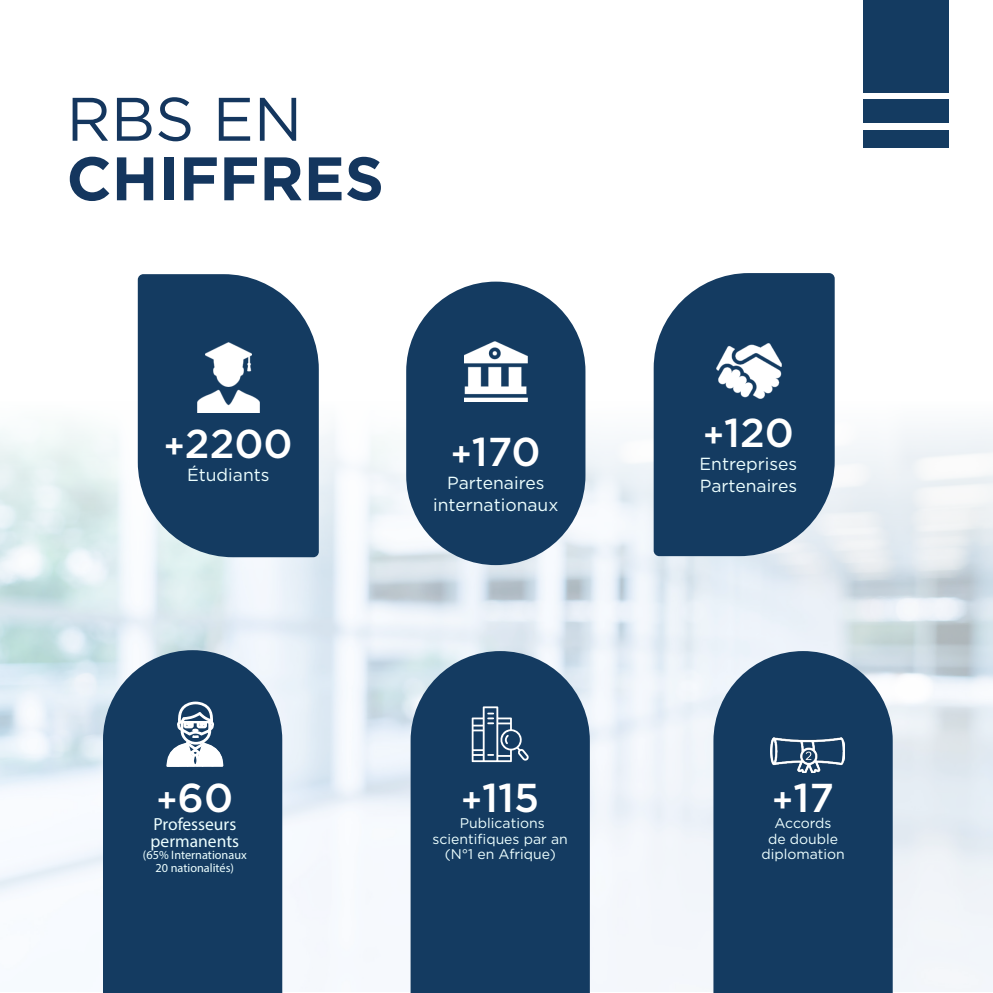
<style>
.page{position:relative;width:993px;height:993px;background:#fff}
.page>*{position:absolute;margin:0;border:0;box-sizing:border-box;transform-origin:0 0}
.t1{font:700 61.25px "Gotham";color:#14365e}
.t2{font:61.25px "Gotham";color:#14365e}
.t3{font:500 40.25px "Gotham";color:#fff}
.t4{font:17.5px "Gotham";color:#edffff}
.t5{font:17.5px "Myriad Pro";color:#edffff}
.t6{font:14px "Gotham";color:#edffff}
.t7{font:12.25px "Myriad Pro";color:#edffff}
.s1{font-size:33.25px}
</style>
<div class="page">
<img style="left:0;top:319px;width:992px;height:672px">
<div style="left:406px;top:281px;width:179px;height:284px;background:#143b61;border-radius:90px"></div>
<svg style="left:138px;top:274px;width:181px;height:283px;fill:#143b61"></svg>
<img style="left:197px;top:342px;width:62px;height:70px">
<img style="left:464px;top:341px;width:63px;height:60px">
<div style="left:103px;top:650px;width:179px;height:342px;background:#143b61"></div>
<svg style="left:165px;top:700px;width:59px;height:135px"></svg>
<div style="left:713px;top:650px;width:179px;height:342px;background:#143b61"></div>
<svg style="left:410px;top:650px;width:179px;height:342px;fill:#143b61"></svg>
<svg style="left:471px;top:706px;width:58px;height:55px"></svg>
<div style="left:863px;top:0;width:85px;height:93px;background:#143b61"></div>
<div style="left:863px;top:99px;width:85px;height:24px;background:#143b61"></div>
<div style="left:863px;top:130px;width:85px;height:17px;background:#143b61"></div>
<svg style="left:653px;top:273px;width:181px;height:283px;fill:#143b61"></svg>
<img style="left:716px;top:343px;width:65px;height:55px">
<img style="left:770px;top:737px;width:74px;height:34px">
<p class="t2" style="left:66px;top:80px;width:237px">RBS EN</p>
<p class="t1" style="left:66px;top:138px;width:319px">CHIFFRES</p>
<p class="t3" style="left:164px;top:417px;width:130px"><span class="s1">+</span>2200</p>
<p class="t4" style="left:187px;top:463px;width:84px">Étudiants</p>
<p class="t3" style="left:450px;top:425px;width:91px"><span class="s1">+</span>170</p>
<p class="t4" style="left:447px;top:471px;width:99px">Partenaires</p>
<p class="t4" style="left:433px;top:493px;width:127px">internationaux</p>
<p class="t3" style="left:156px;top:771px;width:78px"><span class="s1">+</span>60</p>
<p class="t5" style="left:153px;top:812px;width:84px">Professeurs</p>
<p class="t5" style="left:151px;top:830px;width:90px">permanents</p>
<p class="t7" style="left:143px;top:847px;width:105px">(65% Internationaux</p>
<p class="t7" style="left:156px;top:859px;width:80px">20 nationalités)</p>
<p class="t3" style="left:461px;top:771px;width:80px"><span class="s1">+</span>115</p>
<p class="t6" style="left:460px;top:813px;width:86px">Publications</p>
<p class="t6" style="left:432px;top:829px;width:137px">scientifiques par an</p>
<p class="t6" style="left:444px;top:845px;width:113px">(N°1 en Afrique)</p>
<p class="t3" style="left:702px;top:406px;width:92px"><span class="s1">+</span>120</p>
<p class="t4" style="left:699px;top:452px;width:99px">Entreprises</p>
<p class="t4" style="left:699px;top:475px;width:99px">Partenaires</p>
<p class="t3" style="left:772px;top:771px;width:63px"><span class="s1">+</span>17</p>
<p class="t6" style="left:774px;top:813px;width:58px">Accords</p>
<p class="t6" style="left:767px;top:829px;width:72px">de double</p>
<p class="t6" style="left:761px;top:845px;width:85px">diplomation</p>
</div>
